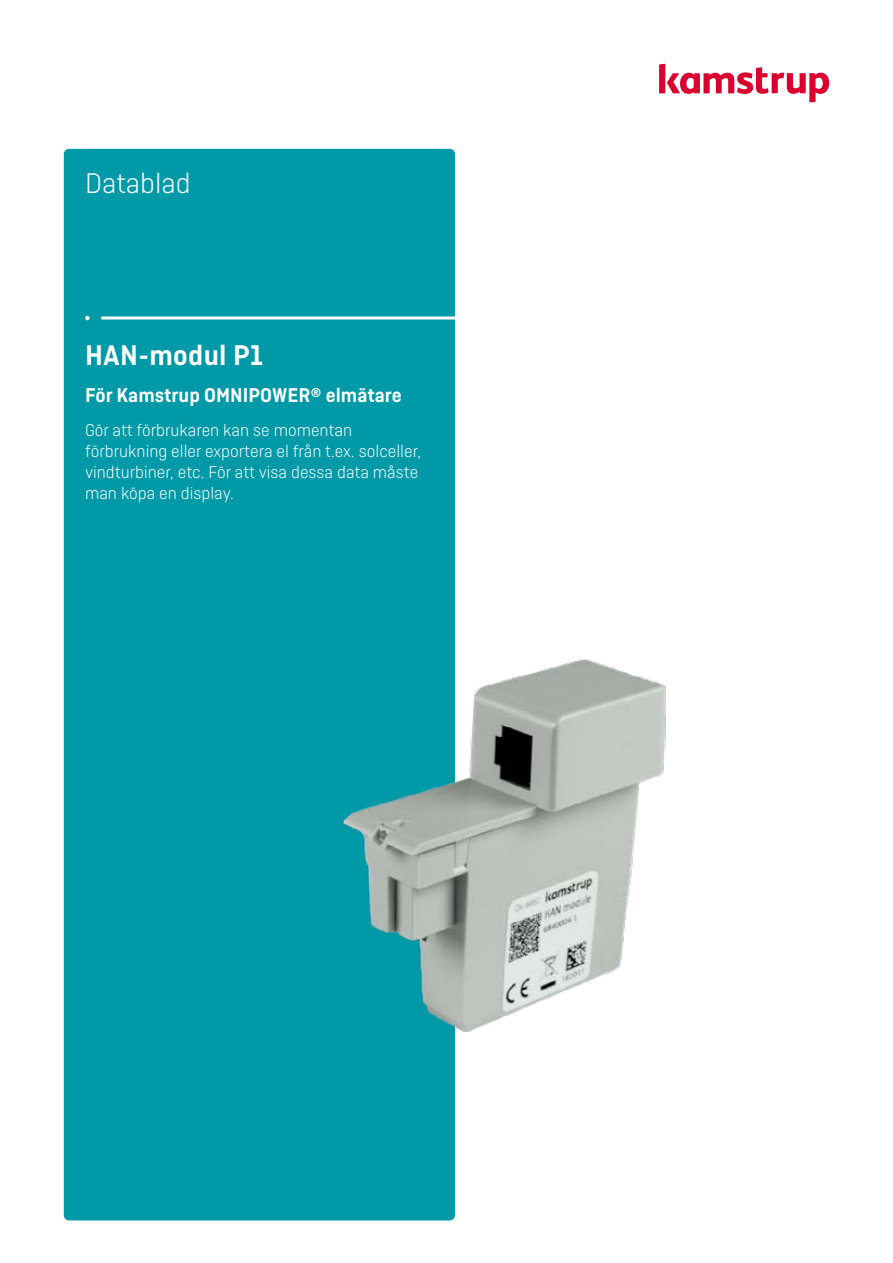
<style>
.page{position:relative;width:893px;height:1263px;background:#fff}
.page>*{position:absolute;margin:0;border:0;box-sizing:border-box;transform-origin:0 0}
.t1{font:600 30px "Ciutadella";letter-spacing:.01em;color:#fff}
.t2{font:300 30px "Ciutadella";color:#fff}
.t3{font:600 21px "Ciutadella";color:#fff}
.t4{font:300 18px/21px "Ciutadella";color:#fff}
</style>
<div class="page">
<div style="left:64px;top:149px;width:391px;height:1071px;background:#0099a8;border-radius:5px"></div>
<img style="left:344px;top:659px;width:321px;height:372px">
<svg style="left:85px;top:316px;width:370px;height:4px"></svg>
<svg style="left:659px;top:64px;width:170px;height:38px"></svg>
<h1 class="t2" style="left:85px;top:167px;width:107px">Datablad</h1>
<h1 class="t1" style="left:85px;top:338px;width:179px">HAN-modul P1</h1>
<p class="t3" style="left:85px;top:383px;width:318px">För Kamstrup OMNIPOWER® elmätare</p>
<p class="t4" style="left:85px;top:419px;width:338px">Gör att förbrukaren kan se momentan förbrukning eller exportera el från t.ex. solceller, vindturbiner, etc. För att visa dessa data måste man köpa en display.</p>
</div>
